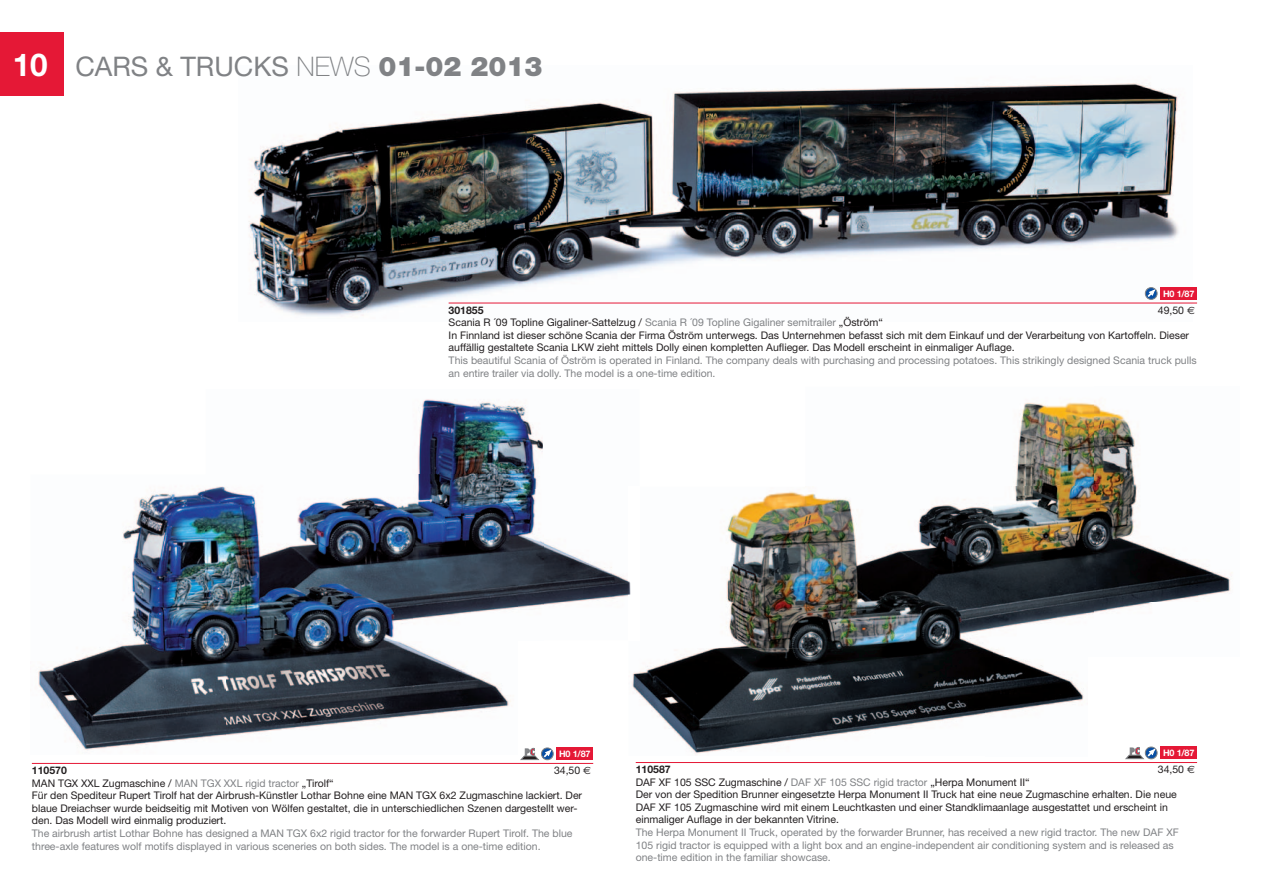
<style>
.page{position:relative;width:1263px;height:893px;background:#fff}
.page>*{position:absolute;margin:0;border:0;box-sizing:border-box;transform-origin:0 0}
.t1{font:700 31.5px "Helvetica Neue";color:#fff}
.t2{font:27px "Helvetica Neue";color:#808285}
.t3{font:10.5px/12.6px "Helvetica Neue";color:#231f20}
.t4{font:10.5px/12.6px "Helvetica Neue";color:#808285}
.t5{font:700 10.5px "Helvetica Neue";color:#231f20}
.t6{font:700 9px "Helvetica Neue";letter-spacing:-.02em;color:#fff}
.s1{font-weight:100}
.s2{font-weight:900}
.s3{font-family:"Euro Sans"}
.s4{color:#808285}
</style>
<div class="page">
<img style="left:418px;top:399px;width:125px;height:90px">
<img style="left:543px;top:542px;width:85px;height:63px">
<img style="left:518px;top:489px;width:25px;height:119px">
<img style="left:1014px;top:402px;width:81px;height:92px">
<img style="left:1095px;top:404px;width:137px;height:209px">
<img style="left:1088px;top:494px;width:7px;height:121px">
<img style="left:249px;top:83px;width:943px;height:233px">
<img style="left:38px;top:489px;width:187px;height:262px">
<img style="left:225px;top:640px;width:286px;height:96px">
<img style="left:206px;top:475px;width:312px;height:165px">
<img style="left:718px;top:491px;width:87px;height:157px">
<img style="left:631px;top:648px;width:355px;height:106px">
<img style="left:986px;top:656px;width:98px;height:58px">
<img style="left:628px;top:581px;width:3px;height:14px">
<img style="left:805px;top:487px;width:283px;height:169px">
<hr style="left:449px;top:303px;width:748px;height:1px;background:#e51836">
<hr style="left:636px;top:762px;width:561px;height:1px;background:#e51836">
<div style="left:1160px;top:747px;width:37px;height:12px;background:#e51836"></div>
<hr style="left:32px;top:763px;width:561px;height:1px;background:#e51836">
<div style="left:0;top:32px;width:64px;height:64px;background:#e51836"></div>
<div style="left:1160px;top:287px;width:37px;height:13px;background:#e51836"></div>
<div style="left:1145px;top:287px;width:12px;height:12px;border:1px solid #808285;border-radius:50%"></div>
<svg style="left:1146px;top:290px;width:9px;height:9px"></svg>
<div style="left:1145px;top:747px;width:12px;height:12px;border:1px solid #808285;border-radius:50%"></div>
<svg style="left:1125px;top:747px;width:30px;height:12px"></svg>
<div style="left:556px;top:748px;width:37px;height:12px;background:#e51836"></div>
<div style="left:541px;top:748px;width:12px;height:12px;border:1px solid #808285;border-radius:50%"></div>
<svg style="left:520px;top:748px;width:31px;height:12px"></svg>
<h1 class="t1" style="left:-5px;top:45px;width:54px">010</h1>
<h2 class="t2" style="left:75px;top:50px;width:469px">CARS &amp; TRUCKS <span class="s1">NEWS</span> <span class="s2">01-02 2013</span></h2>
<p class="t6" style="left:1163px;top:288px;width:33px">H0 1/87</p>
<p class="t5" style="left:449px;top:303px;width:37px">301855</p>
<p class="t3" style="left:1158px;top:303px;width:39px">49,50 <span class="s3">€</span></p>
<p class="t3" style="left:449px;top:316px;width:742px">Scania R ´09 Topline Gigaliner-Sattelzug / <span class="s4">Scania R ´09 Topline Gigaliner semitrailer</span> „Öström“<br>In Finnland ist dieser schöne Scania der Firma Öström unterwegs. Das Unternehmen befasst sich mit dem Einkauf und der Verarbeitung von Kartoffeln. Dieser auffällig gestaltete Scania LKW zieht mittels Dolly einen kompletten Auflieger. Das Modell erscheint in einmaliger Auflage.</p>
<p class="t4" style="left:449px;top:354px;width:749px">This beautiful Scania of Öström is operated in Finland. The company deals with purchasing and processing potatoes. This strikingly designed Scania truck pulls an entire trailer via dolly. The model is a one-time edition.</p>
<p class="t6" style="left:559px;top:748px;width:33px">H0 1/87</p>
<p class="t6" style="left:1163px;top:747px;width:33px">H0 1/87</p>
<p class="t5" style="left:32px;top:764px;width:37px">110570</p>
<p class="t3" style="left:554px;top:764px;width:39px">34,50 <span class="s3">€</span></p>
<p class="t3" style="left:32px;top:776px;width:552px">MAN TGX XXL Zugmaschine / <span class="s4">MAN TGX XXL rigid tractor</span> „Tirolf“<br>Für den Spediteur Rupert Tirolf hat der Airbrush-Künstler Lothar Bohne eine MAN TGX 6x2 Zugmaschine lackiert. Der blaue Dreiachser wurde beidseitig mit Motiven von Wölfen gestaltet, die in unterschiedlichen Szenen dargestellt wer&shy;den. Das Modell wird einmalig produziert.</p>
<p class="t4" style="left:32px;top:827px;width:542px">The airbrush artist Lothar Bohne has designed a MAN TGX 6x2 rigid tractor for the forwarder Rupert Tirolf. The blue three-axle features wolf motifs displayed in various sceneries on both sides. The model is a one-time edition.</p>
<p class="t5" style="left:636px;top:763px;width:37px">110587</p>
<p class="t3" style="left:1158px;top:763px;width:39px">34,50 <span class="s3">€</span></p>
<p class="t3" style="left:636px;top:775px;width:543px">DAF XF 105 SSC Zugmaschine / <span class="s4">DAF XF 105 SSC rigid tractor</span> „Herpa Monument II“<br>Der von der Spedition Brunner eingesetzte Herpa Monument II Truck hat eine neue Zugmaschine erhalten. Die neue DAF XF 105 Zugmaschine wird mit einem Leuchtkasten und einer Standklimaanlage ausgestattet und erscheint in einmaliger Auflage in der bekannten Vitrine.</p>
<p class="t4" style="left:636px;top:826px;width:544px">The Herpa Monument II Truck, operated by the forwarder Brunner, has received a new rigid tractor. The new DAF XF<br>105 rigid tractor is equipped with a light box and an engine-independent air conditioning system and is released as one-time edition in the familiar showcase.</p>
</div>
